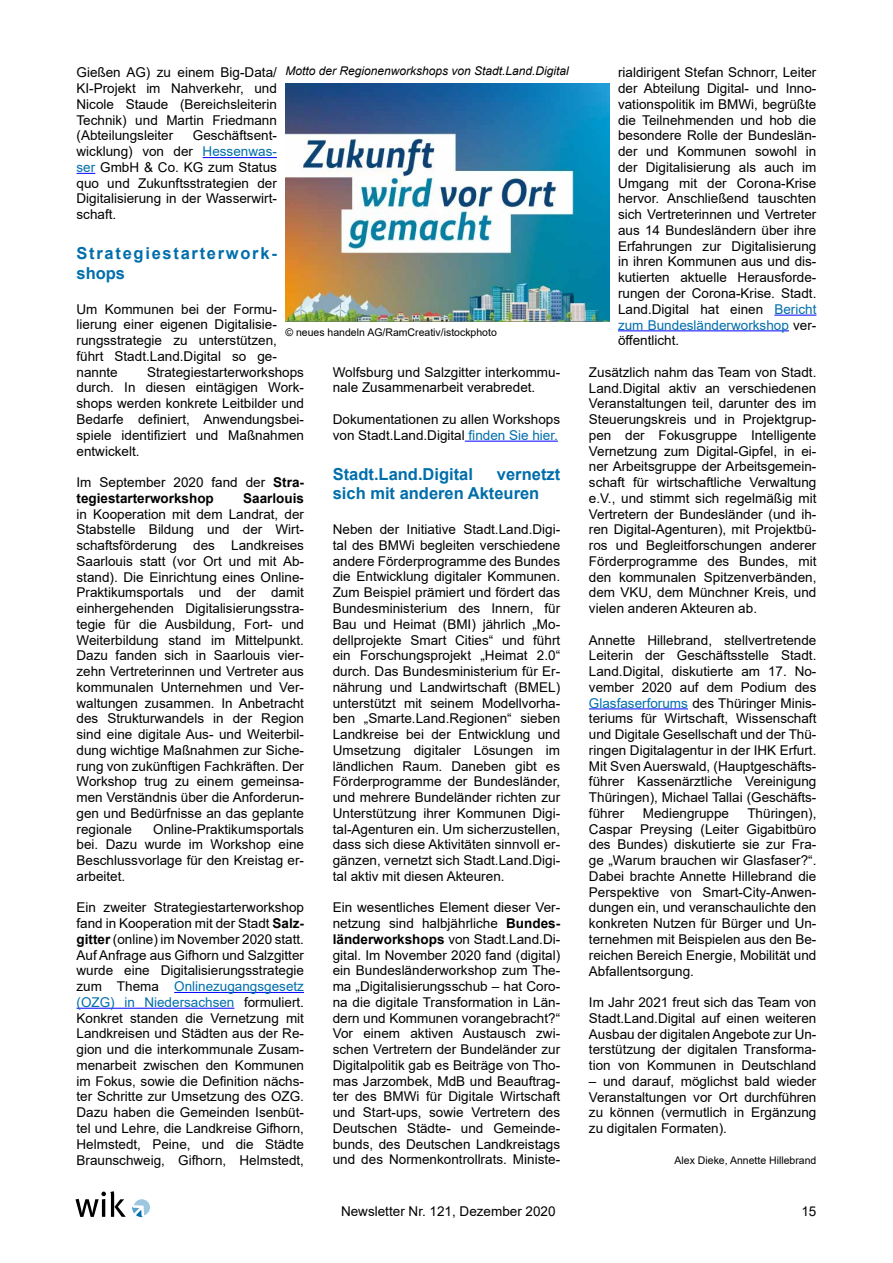
<style>
.page{position:relative;width:893px;height:1263px;background:#fff}
.page>*{position:absolute;margin:0;border:0;box-sizing:border-box;transform-origin:0 0}
.t1{font:700 16.5px/19.8px "Arial";color:#006eab}
.t2{font:700 16.5px/19.8px "Arial";letter-spacing:.105em;color:#006eab}
.t3{font:13.5px/15.8px "Arial";color:#000;text-align:justify}
.t4{font:700 13.5px/15.8px "Arial";color:#000}
.t5{font:italic 12px "Arial";color:#000}
.t6{font:10.5px "Arial";color:#000}
.s1{color:#006eab}
.s2{font-weight:400}
.s3{font-weight:700}
</style>
<div class="page">
<svg style="left:75px;top:1191px;width:51px;height:26px"></svg>
<svg style="left:132px;top:1199px;width:18px;height:18px"></svg>
<hr style="left:203px;top:157px;width:74px;height:1px;background:#00f">
<svg style="left:77px;top:173px;width:18px;height:1px"></svg>
<hr style="left:174px;top:992px;width:130px;height:1px;background:#00f">
<hr style="left:77px;top:1008px;width:157px;height:1px;background:#00f">
<hr style="left:465px;top:441px;width:93px;height:1px;background:#00f">
<hr style="left:774px;top:315px;width:42px;height:1px;background:#00f">
<hr style="left:618px;top:330px;width:171px;height:1px;background:#00f">
<hr style="left:589px;top:708px;width:99px;height:1px;background:#00f">
<img style="left:285px;top:83px;width:324px;height:239px">
<p class="t5" style="left:285px;top:63px;width:285px">Motto der Regionenworkshops von Stadt.Land.Digital</p>
<p class="t3" style="left:77px;top:65px;width:202px">Gießen AG) zu einem Big-Data/ KI-Projekt im Nahverkehr, und Nicole Staude (Bereichsleiterin Technik) und Martin Friedmann (Abteilungsleiter</p>
<p class="t3" style="left:77px;top:128px;width:202px;text-indent:116px">Geschäftsent&shy;wicklung) von der <span class="s1">Hessenwas&shy;ser</span> GmbH &amp; Co. KG zum Status quo und Zukunftsstrategien der Digitalisierung in der Wasserwirt&shy;schaft.</p>
<p class="t2" style="left:77px;top:243px;width:202px">Strategiestarterwork&shy;shops</p>
<p class="t3" style="left:77px;top:301px;width:202px">Um Kommunen bei der Formu&shy;lierung einer eigenen Digitalisie&shy;rungsstrategie zu unterstützen, führt Stadt.Land.Digital so ge&shy;nannte</p>
<p class="t6" style="left:285px;top:325px;width:213px">© neues handeln AG/RamCreativ/istockphoto</p>
<p class="t3" style="left:333px;top:364px;width:229px">Wolfsburg und Salzgitter interkommu&shy;nale Zusammenarbeit verabredet.</p>
<p class="t3" style="left:333px;top:411px;width:229px">Dokumentationen zu allen Workshops von Stadt.Land.Digital <span class="s1">finden Sie hier.</span></p>
<p class="t1" style="left:333px;top:464px;width:142px">Stadt.Land.Digital</p>
<p class="t3" style="left:77px;top:364px;width:229px;text-indent:71px">Strategiestarterworkshops durch. In diesen eintägigen Work&shy;shops werden konkrete Leitbilder und Bedarfe definiert, Anwendungsbei&shy;spiele identifiziert und Maßnahmen entwickelt.</p>
<p class="t4" style="left:77px;top:474px;width:229px"><span class="s2">Im September 2020 fand der</span> Stra&shy;tegiestarterworkshop</p>
<p class="t1" style="left:333px;top:464px;width:229px;text-indent:164px">vernetzt sich mit anderen Akteuren</p>
<p class="t3" style="left:333px;top:521px;width:229px">Neben der Initiative Stadt.Land.Digi&shy;tal des BMWi begleiten verschiedene andere Förderprogramme des Bundes die Entwicklung digitaler Kommunen.<br>Zum Beispiel prämiert und fördert das Bundesministerium des Innern, für Bau und Heimat (BMI) jährlich „Mo&shy;dellprojekte Smart Cities“ und führt ein Forschungsprojekt „Heimat 2.0“ durch. Das Bundesministerium für Er&shy;nährung und Landwirtschaft (BMEL) unterstützt mit seinem Modellvorha&shy;ben „Smarte.Land.Regionen“ sieben Landkreise bei der Entwicklung und Umsetzung digitaler Lösungen im ländlichen Raum. Daneben gibt es Förderprogramme der Bundesländer, und mehrere Bundeländer richten zur Unterstützung ihrer Kommunen Digi&shy;tal-Agenturen ein. Um sicherzustellen, dass sich diese Aktivitäten sinnvoll er&shy;gänzen, vernetzt sich Stadt.Land.Digi&shy;tal aktiv mit diesen Akteuren.</p>
<p class="t3" style="left:333px;top:900px;width:229px">Ein wesentliches Element dieser Ver&shy;netzung sind halbjährliche <span class="s3">Bundes&shy;länderworkshops</span> von Stadt.Land.Di&shy;gital. Im November 2020 fand (digital) ein Bundesländerworkshop zum The&shy;ma „Digitalisierungsschub – hat Coro&shy;na die digitale Transformation in Län&shy;dern und Kommunen vorangebracht?“ Vor einem aktiven Austausch zwi&shy;schen Vertretern der Bundeländer zur Digitalpolitik gab es Beiträge von Tho&shy;mas Jarzombek, MdB und Beauftrag&shy;ter des BMWi für Digitale Wirtschaft und Start-ups, sowie Vertretern des Deutschen Städte- und Gemeinde&shy;bunds, des Deutschen Landkreistags und des Normenkontrollrats. Ministe-</p>
<p class="t4" style="left:243px;top:490px;width:62px">Saarlouis</p>
<p class="t3" style="left:77px;top:506px;width:229px">in Kooperation mit dem Landrat, der Stabstelle Bildung und der Wirt&shy;schaftsförderung des Landkreises Saarlouis statt (vor Ort und mit Ab&shy;stand). Die Einrichtung eines Online-Praktikumsportals und der damit einhergehenden Digitalisierungsstra&shy;tegie für die Ausbildung, Fort- und Weiterbildung stand im Mittelpunkt.<br>Dazu fanden sich in Saarlouis vier&shy;zehn Vertreterinnen und Vertreter aus kommunalen Unternehmen und Ver&shy;waltungen zusammen. In Anbetracht des Strukturwandels in der Region sind eine digitale Aus- und Weiterbil&shy;dung wichtige Maßnahmen zur Siche&shy;rung von zukünftigen Fachkräften. Der Workshop trug zu einem gemeinsa&shy;men Verständnis über die Anforderun&shy;gen und Bedürfnisse an das geplante regionale</p>
<p class="t3" style="left:77px;top:821px;width:229px;text-indent:77px">Online-Praktikumsportals bei. Dazu wurde im Workshop eine Beschlussvorlage für den Kreistag er&shy;arbeitet.</p>
<p class="t3" style="left:77px;top:900px;width:229px">Ein zweiter Strategiestarterworkshop fand in Kooperation mit der Stadt <span class="s3">Salz&shy;gitter</span> (online) im November 2020 statt.<br>Auf Anfrage aus Gifhorn und Salzgitter wurde eine Digitalisierungsstrategie zum Thema <span class="s1">Onlinezugangsgesetz (OZG) in Niedersachsen</span> formuliert.<br>Konkret standen die Vernetzung mit Landkreisen und Städten aus der Re&shy;gion und die interkommunale Zusam&shy;menarbeit zwischen den Kommunen im Fokus, sowie die Definition nächs&shy;ter Schritte zur Umsetzung des OZG.<br>Dazu haben die Gemeinden Isenbüt&shy;tel und Lehre, die Landkreise Gifhorn, Helmstedt, Peine, und die Städte Braunschweig, Gifhorn, Helmstedt,</p>
<p class="t3" style="left:618px;top:65px;width:200px">rialdirigent Stefan Schnorr, Leiter der Abteilung Digital- und Inno&shy;vationspolitik im BMWi, begrüßte die Teilnehmenden und hob die besondere Rolle der Bundeslän&shy;der und Kommunen sowohl in der Digitalisierung als auch im Umgang mit der Corona-Krise hervor. Anschließend tauschten sich Vertreterinnen und Vertreter aus 14 Bundesländern über ihre Erfahrungen zur Digitalisierung in ihren Kommunen aus und dis&shy;kutierten aktuelle Herausforde&shy;rungen der Corona-Krise. Stadt.<br>Land.Digital hat einen <span class="s1">Bericht zum Bundesländerworkshop</span> ver&shy;öffentlicht.</p>
<p class="t3" style="left:589px;top:364px;width:229px">Zusätzlich nahm das Team von Stadt.<br>Land.Digital aktiv an verschiedenen Veranstaltungen teil, darunter des im Steuerungskreis und in Projektgrup&shy;pen der Fokusgruppe Intelligente Vernetzung zum Digital-Gipfel, in ei&shy;ner Arbeitsgruppe der Arbeitsgemein&shy;schaft für wirtschaftliche Verwaltung e.V., und stimmt sich regelmäßig mit Vertretern der Bundesländer (und ih&shy;ren Digital-Agenturen), mit Projektbü&shy;ros und Begleitforschungen anderer Förderprogramme des Bundes, mit den kommunalen Spitzenverbänden, dem VKU, dem Münchner Kreis, und vielen anderen Akteuren ab.</p>
<p class="t3" style="left:589px;top:632px;width:229px">Annette Hillebrand, stellvertretende Leiterin der Geschäftsstelle Stadt.<br>Land.Digital, diskutierte am 17. No&shy;vember 2020 auf dem Podium des <span class="s1">Glasfaserforums</span> des Thüringer Minis&shy;teriums für Wirtschaft, Wissenschaft und Digitale Gesellschaft und der Thü&shy;ringen Digitalagentur in der IHK Erfurt.<br>Mit Sven Auerswald, (Hauptgeschäfts&shy;führer Kassenärztliche Vereinigung Thüringen), Michael Tallai (Geschäfts&shy;führer</p>
<p class="t3" style="left:589px;top:805px;width:229px;text-indent:158px">Thüringen), Caspar Preysing (Leiter Gigabitbüro des Bundes) diskutierte sie zur Fra&shy;ge „Warum brauchen wir Glasfaser?“.<br>Dabei brachte Annette Hillebrand die Perspektive von Smart-City-Anwen&shy;dungen ein, und veranschaulichte den konkreten Nutzen für Bürger und Un&shy;ternehmen mit Beispielen aus den Be&shy;reichen Bereich Energie, Mobilität und Abfallentsorgung.</p>
<p class="t3" style="left:589px;top:994px;width:229px">Im Jahr 2021 freut sich das Team von Stadt.Land.Digital auf einen weiteren Ausbau der digitalen Angebote zur Un&shy;terstützung der digitalen Transforma&shy;tion von Kommunen in Deutschland</p>
<p class="t3" style="left:589px;top:1073px;width:229px">– und darauf, möglichst bald wieder Veranstaltungen vor Ort durchführen zu können (vermutlich in Ergänzung zu digitalen Formaten).</p>
<p class="t6" style="left:675px;top:1153px;width:143px">Alex Dieke, Annette Hillebrand</p>
<p class="t3" style="left:643px;top:805px;width:88px">Mediengruppe</p>
<p class="t3" style="left:341px;top:1204px;width:216px">Newsletter Nr. 121, Dezember 2020</p>
<p class="t3" style="left:801px;top:1204px;width:17px">15</p>
</div>
